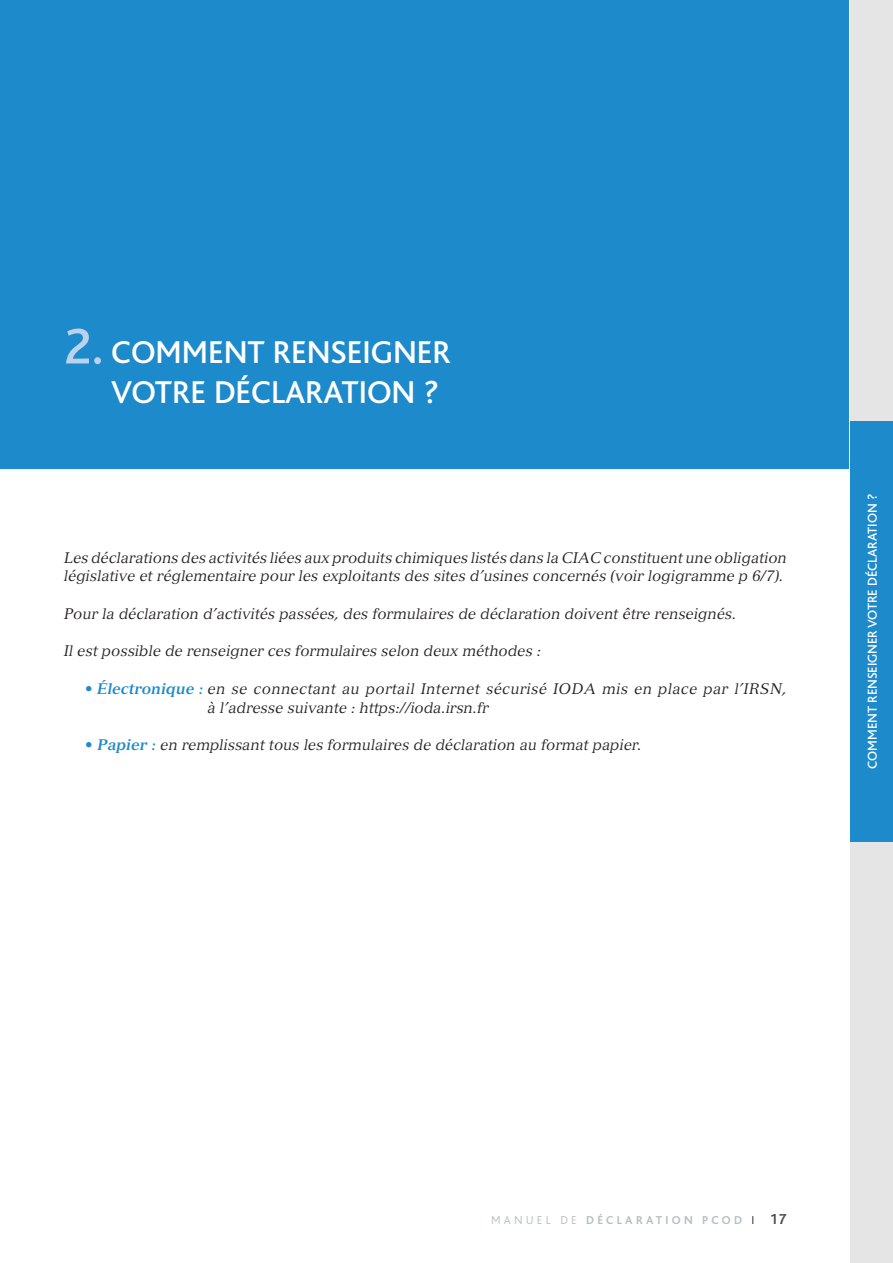
<style>
.page{position:relative;width:893px;height:1263px;background:#fff}
.page>*{position:absolute;margin:0;border:0;box-sizing:border-box;transform-origin:0 0}
.t1{font:500 33px/39.6px "Bliss";color:#fff}
.t2{font:italic 15px/18.8px "Versailles";letter-spacing:.005em;color:#231f20}
.t3{font:italic 15px/18.8px "Versailles";letter-spacing:.03em;color:#231f20}
.t4{font:500 13.5px "Bliss";color:#fff}
.t5{font:700 12px "Bliss";letter-spacing:.27em;color:#b5bec3}
.s1{font-size:52.5px;color:#bcd1eb}
.s2{font-weight:700;color:#1d8acb}
.s3{font-weight:300}
.s4{font-weight:300;color:#231f20}
.s5{font-size:15px;color:#4b4c4d}
</style>
<div class="page">
<div style="left:850px;top:0;width:43px;height:1263px;background:#e5e5e5"></div>
<div style="left:0;top:0;width:848px;height:469px;background:#1d8acb"></div>
<div style="left:850px;top:421px;width:43px;height:421px;background:#1d8acb"></div>
<h1 class="t1" style="left:111px;top:334px;width:341px;text-indent:-48px"><span class="s1">2.</span> COMMENT RENSEIGNER<br>VOTRE</h1>
<h1 class="t1" style="left:214px;top:373px;width:147px">DÉCLARATION</h1>
<h1 class="t1" style="left:423px;top:373px;width:17px">?</h1>
<p class="t2" style="left:64px;top:548px;width:724px">Les déclarations des activités liées aux produits chimiques listés dans la CIAC constituent une obligation législative et réglementaire pour les exploitants des sites d’usines concernés (voir logigramme p 6/7).</p>
<p class="t2" style="left:64px;top:604px;width:674px">Pour la déclaration d’activités passées, des formulaires de déclaration doivent être renseignés.</p>
<p class="t2" style="left:64px;top:641px;width:479px">Il est possible de renseigner ces formulaires selon deux méthodes :</p>
<p class="t3" style="left:208px;top:679px;width:580px;text-indent:-123px"><span class="s2">• Électronique :</span> en se connectant au portail Internet sécurisé IODA mis en place par l’IRSN, à l’adresse suivante : https://ioda.irsn.fr</p>
<p class="t2" style="left:85px;top:735px;width:558px"><span class="s2">• Papier :</span> en remplissant tous les formulaires de déclaration au format papier.</p>
<p class="t4" style="left:865px;top:769px;width:277px;rotate:-90deg">COMMENT RENSEIGNER VOTRE DÉCLARATION ?</p>
<p class="t5" style="left:491px;top:1214px;width:297px"><span class="s3">MANUEL DE</span> DÉCLARATION PCOD <span class="s4">I</span> <span class="s5">17</span></p>
</div>
